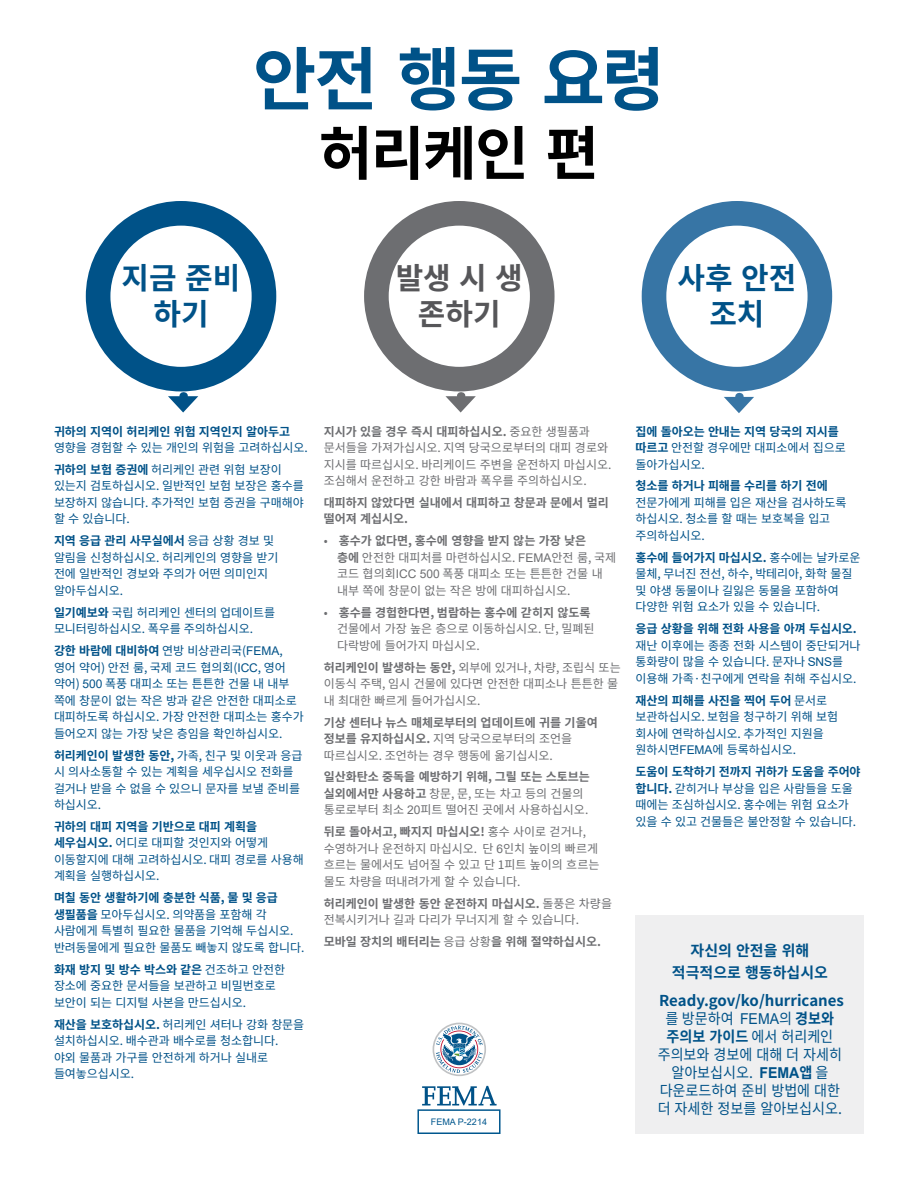
<style>
.page{position:relative;width:918px;height:1188px;background:#fff}
.page>*{position:absolute;margin:0;border:0;box-sizing:border-box;transform-origin:0 0}
.t1{font:700 69px "Source Han Sans KR";color:#005288}
.t2{font:700 58.5px "Source Han Sans KR";color:#000}
.t3{font:700 30px/36px "Source Han Sans KR";color:#005288;text-align:center}
.t4{font:700 30px/36px "Source Han Sans KR";color:#565659;text-align:center}
.t5{font:15px/18px "Source Han Sans KR";color:#005288;text-align:center;scale:.94 1}
.t6{font:700 15px/22.5px "Source Han Sans KR";color:#005288;text-align:center}
.BT_Blue{font:12px/16.5px "Source Han Sans KR";letter-spacing:-.005em;color:#005288}
.BT_Gray{font:12px/16.5px "Source Han Sans KR";color:#6d6e71}
.BT_Gray-2{font:700 12px/16.5px "Source Han Sans KR";color:#6d6e71}
.t7{font:9px "Arial";color:#00578e}
.s1{font-weight:700}
.s2{font-family:"Arial"}
.s3{font-style:inherit}
.s4{font-weight:400}
.s5{font-family:"Arial";font-weight:700}
</style>
<div class="page">
<div style="left:86px;top:201px;width:190px;height:190px;background:#005288;border-radius:50%"></div>
<div style="left:110px;top:226px;width:142px;height:141px;background:#fff;border-radius:50%"></div>
<svg style="left:168px;top:392px;width:30px;height:21px"></svg>
<div style="left:364px;top:201px;width:191px;height:190px;background:#6d6e71;border-radius:50%"></div>
<div style="left:389px;top:226px;width:141px;height:141px;background:#fff;border-radius:50%"></div>
<svg style="left:445px;top:392px;width:31px;height:21px"></svg>
<svg style="left:724px;top:393px;width:30px;height:20px"></svg>
<div style="left:642px;top:201px;width:190px;height:190px;background:#3775a5;border-radius:50%"></div>
<div style="left:666px;top:226px;width:142px;height:141px;background:#fff;border-radius:50%"></div>
<div style="left:636px;top:916px;width:228px;height:218px;background:#efeff0"></div>
<svg style="left:422px;top:1086px;width:75px;height:20px"></svg>
<svg style="left:433px;top:1023px;width:53px;height:53px"></svg>
<div style="left:417px;top:1109px;width:84px;height:25px;background:#fff;border:2px solid #00578e"></div>
<p class="t1" style="left:253px;top:40px;width:414px">안전 행동 요령</p>
<p class="t2" style="left:319px;top:120px;width:282px">허리케인 편</p>
<p class="t3" style="left:122px;top:261px;width:120px">지금 준비 하기</p>
<p class="t4" style="left:396px;top:261px;width:129px">발생 시 생 존하기</p>
<p class="t3" style="left:678px;top:261px;width:120px">사후 안전 조치</p>
<p class="BT_Blue" style="left:54px;top:423px;width:255px"><span class="s1">귀하의 지역이 허리케인 위험 지역인지 알아두고 </span>영향을 경험할 수 있는 개인의 위험을 고려하십시오.</p>
<p class="BT_Blue" style="left:54px;top:462px;width:251px"><span class="s1">귀하의 보험 증권에</span> 허리케인 관련 위험 보장이 있는지 검토하십시오. 일반적인 보험 보장은 홍수를 보장하지 않습니다. 추가적인 보험 증권을 구매해야 할 수 있습니다.</p>
<p class="BT_Blue" style="left:54px;top:533px;width:226px"><span class="s1">지역 응급 관리 사무실에서</span> 응급 상황 경보 및 알림을 신청하십시오. 허리케인의 영향을 받기 전에 일반적인 경보와 주의가 어떤 의미인지 알아두십시오.</p>
<p class="BT_Blue" style="left:54px;top:604px;width:223px"><span class="s1">일기예보와</span> 국립 허리케인 센터의 업데이트를 모니터링하십시오. 폭우를 주의하십시오.</p>
<p class="BT_Blue" style="left:54px;top:643px;width:251px"><span class="s1">강한 바람에 대비하여</span> 연방 비상관리국(<span class="s2">FEMA</span>, 영어 약어) 안전 룸, 국제 코드 협의회(<span class="s2">ICC</span>, 영어 약어) <span class="s2">500</span> 폭풍 대피소 또는 튼튼한 건물 내 내부 쪽에 창문이 없는 작은 방과 같은 안전한 대피소로 대피하도록 하십시오. 가장 안전한 대피소는 홍수가 들어오지 않는 가장 낮은 층임을 확인하십시오.</p>
<p class="BT_Blue" style="left:54px;top:747px;width:250px"><span class="s1">허리케인이 발생한 동안,</span> 가족, 친구 및 이웃과 응급 시 의사소통할 수 있는 계획을 세우십시오 전화를 걸거나 받을 수 없을 수 있으니 문자를 보낼 준비를 하십시오.</p>
<p class="BT_Blue" style="left:54px;top:819px;width:251px"><span class="s1">귀하의 대피 지역을 기반으로 대피 계획을 세우십시오.</span> 어디로 대피할 것인지와 어떻게 이동할지에 대해 고려하십시오. 대피 경로를 사용해 계획을 실행하십시오.</p>
<p class="BT_Blue" style="left:54px;top:890px;width:252px"><span class="s1">며칠 동안 생활하기에 충분한 식품, 물 및 응급 생필품을</span> 모아두십시오. 의약품을 포함해 각 사람에게 특별히 필요한 물품을 기억해 두십시오. 반려동물에게 필요한 물품도 빼놓지 않도록 합니다.</p>
<p class="BT_Blue" style="left:54px;top:961px;width:233px"><span class="s1">화재 방지 및 방수 박스와 같은</span> 건조하고 안전한 장소에 중요한 문서들을 보관하고 비밀번호로 보안이 되는 디지털 사본을 만드십시오.</p>
<p class="BT_Blue" style="left:54px;top:1016px;width:252px"><span class="s1">재산을 보호하십시오.</span> 허리케인 셔터나 강화 창문을 설치하십시오. 배수관과 배수로를 청소합니다.<br>야외 물품과 가구를 안전하게 하거나 실내로 들여놓으십시오.</p>
<p class="BT_Gray" style="left:324px;top:423px;width:289px"><span class="s1">지시가 있을 경우 즉시 대피하십시오.</span> 중요한 생필품과 문서들을 가져가십시오. 지역 당국으로부터의 대피 경로와 지시를 따르십시오. 바리케이드 주변을 운전하지 마십시오. 조심해서 운전하고 강한 바람과 폭우를 주의하십시오.</p>
<p class="BT_Gray-2" style="left:324px;top:495px;width:287px">대피하지 않았다면 실내에서 대피하고 창문과 문에서 멀리 떨어져 계십시오.</p>
<p class="BT_Gray" style="left:337px;top:533px;width:280px;text-indent:-13px"><span class="s3">•</span> <span class="s1">홍수가 없다면, 홍수에 영향을 받지 않는 가장 낮은<br>층에</span> 안전한 대피처를 마련하십시오. <span class="s2">FEMA</span>안전 룸, 국제 코드 협의회<span class="s2">ICC 500</span> 폭풍 대피소 또는 튼튼한 건물 내 내부 쪽에 창문이 없는 작은 방에 대피하십시오.</p>
<p class="BT_Gray" style="left:337px;top:604px;width:259px;text-indent:-14px"><span class="s3">•</span> <span class="s1">홍수를 경험한다면, 범람하는 홍수에 갇히지 않도록 </span>건물에서 가장 높은 층으로 이동하십시오. 단, 밀폐된 다락방에 들어가지 마십시오.</p>
<p class="BT_Gray" style="left:324px;top:659px;width:299px"><span class="s1">허리케인이 발생하는 동안,</span> 외부에 있거나, 차량, 조립식 또는 이동식 주택, 임시 건물에 있다면 안전한 대피소나 튼튼한 물 내 최대한 빠르게 들어가십시오.</p>
<p class="BT_Gray-2" style="left:324px;top:714px;width:276px">기상 센터나 뉴스 매체로부터의 업데이트에 귀를 기울여 정보를 유지하십시오. <span class="s4">지역 당국으로부터의 조언을 따르십시오. 조언하는 경우 행동에 옮기십시오.</span></p>
<p class="BT_Gray" style="left:324px;top:769px;width:268px"><span class="s1">일산화탄소 중독을 예방하기 위해, 그릴 또는 스토브는 실외에서만 사용하고</span> 창문, 문, 또는 차고 등의 건물의 통로로부터 최소 <span class="s2">20</span>피트 떨어진 곳에서 사용하십시오.</p>
<p class="BT_Gray" style="left:324px;top:824px;width:277px"><span class="s1">뒤로 돌아서고, 빠지지 마십시오!</span> 홍수 사이로 걷거나, 수영하거나 운전하지 마십시오. 단 <span class="s2">6</span>인치 높이의 빠르게 흐르는 물에서도 넘어질 수 있고 단 1피트 높이의 흐르는 물도 차량을 떠내려가게 할 수 있습니다.</p>
<p class="BT_Gray" style="left:324px;top:895px;width:290px"><span class="s1">허리케인이 발생한 동안 운전하지 마십시오.</span> 돌풍은 차량을 전복시키거나 길과 다리가 무너지게 할 수 있습니다.</p>
<p class="BT_Gray-2" style="left:324px;top:934px;width:279px">모바일 장치의 배터리는 <span class="s4">응급 상황</span>을 위해 절약하십시오.</p>
<p class="t7" style="left:431px;top:1116px;width:58px">FEMA P-2214</p>
<p class="BT_Blue" style="left:636px;top:423px;width:212px"><span class="s1">집에 돌아오는 안내는 지역 당국의 지시를 따르고</span> 안전할 경우에만 대피소에서 집으로 돌아가십시오.</p>
<p class="BT_Blue" style="left:636px;top:478px;width:212px"><span class="s1">청소를 하거나 피해를 수리를 하기 전에 </span>전문가에게 피해를 입은 재산을 검사하도록 하십시오. 청소를 할 때는 보호복을 입고 주의하십시오.</p>
<p class="BT_Blue" style="left:636px;top:549px;width:227px"><span class="s1">홍수에 들어가지 마십시오.</span> 홍수에는 날카로운 물체, 무너진 전선, 하수, 박테리아, 화학 물질 및 야생 동물이나 길잃은 동물을 포함하여 다양한 위험 요소가 있을 수 있습니다.</p>
<p class="BT_Blue" style="left:636px;top:621px;width:227px"><span class="s1">응급 상황을 위해 전화 사용을 아껴 두십시오. </span>재난 이후에는 종종 전화 시스템이 중단되거나 통화량이 많을 수 있습니다. 문자나 <span class="s2">SNS</span>를 이용해 가족·친구에게 연락을 취해 주십시오.</p>
<p class="BT_Blue" style="left:636px;top:692px;width:204px"><span class="s1">재산의 피해를 사진을 찍어 두어</span> 문서로 보관하십시오. 보험을 청구하기 위해 보험 회사에 연락하십시오. 추가적인 지원을 원하시면<span class="s2">FEMA</span>에 등록하십시오.</p>
<p class="BT_Blue" style="left:636px;top:764px;width:227px"><span class="s1">도움이 도착하기 전까지 귀하가 도움을 주어야 합니다.</span> 갇히거나 부상을 입은 사람들을 도울 때에는 조심하십시오. 홍수에는 위험 요소가 있을 수 있고 건물들은 불안정할 수 있습니다.</p>
<p class="t6" style="left:672px;top:939px;width:158px">자신의 안전을 위해 적극적으로 행동하십시오</p>
<p class="t5" style="left:658px;top:992px;width:200px"><span class="s1">Ready.gov/ko/hurricanes </span>를 방문하여 <span class="s2">FEMA</span>의 <span class="s1">경보와 주의보 가이드</span> 에서 허리케인 주의보와 경보에 대해 더 자세히 알아보십시오. <span class="s5">FEMA</span><span class="s1">앱</span> 을 다운로드하여 준비 방법에 대한 더 자세한 정보를 알아보십시오.</p>
</div>
